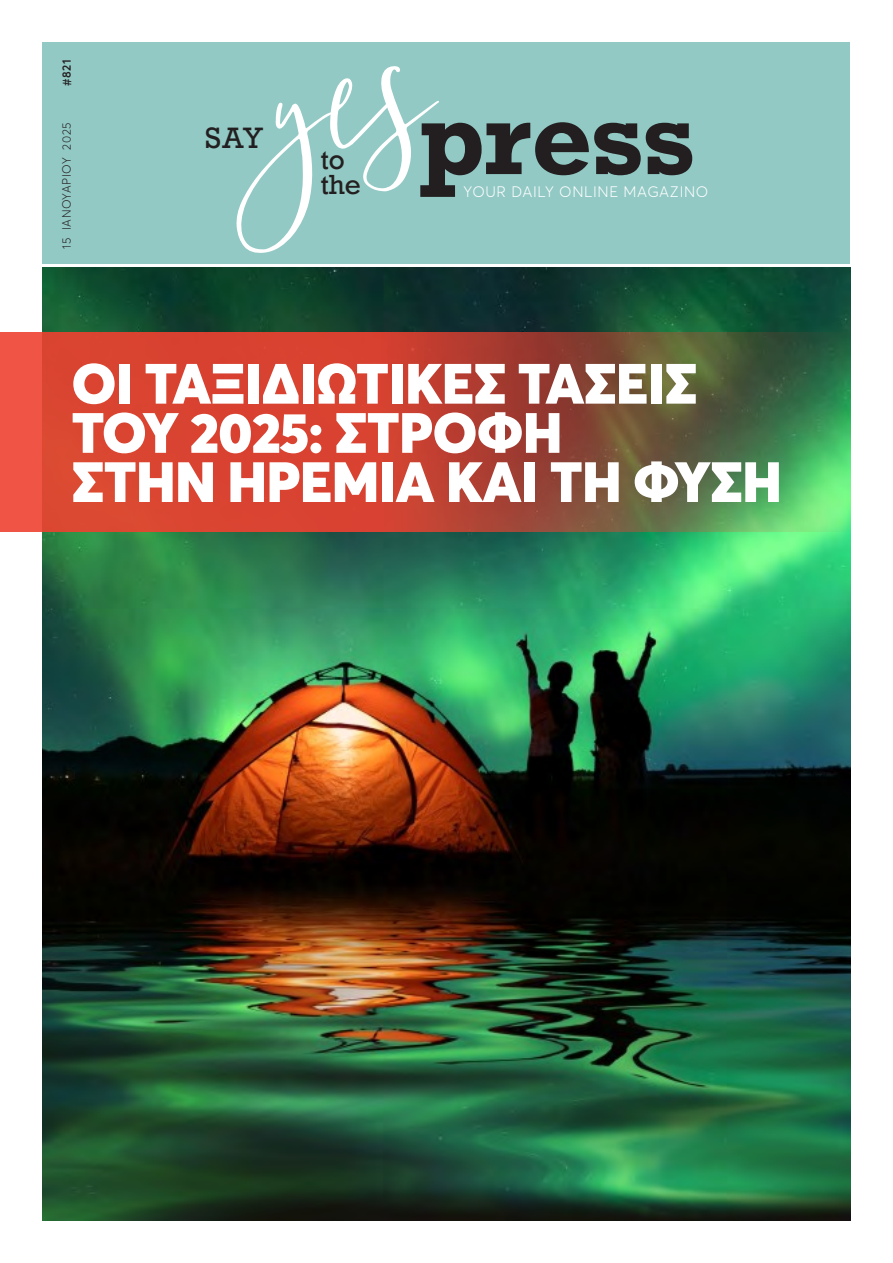
<style>
.page{position:relative;width:893px;height:1263px;background:#fff}
.page>*{position:absolute;margin:0;border:0;box-sizing:border-box;transform-origin:0 0}
.t1{font:700 98.7px "Rockwell";letter-spacing:-.005em;color:#231f20}
.t2{font:900 55.95px/49.2px "Averta";letter-spacing:-.005em;color:#fff}
.t3{font:27.75px "Rockwell";color:#231f20}
.t4{font:25.95px/25.3px "Rockwell";color:#231f20}
.t5{font:300 15px "Averta";letter-spacing:.045em;color:#fff}
.t6{font:300 12px "Averta";letter-spacing:.055em;color:#231f20;scale:.96 1}
.t7{font:600 12px "Averta";color:#231f20;scale:.96 1}
</style>
<div class="page">
<div style="left:43px;top:43px;width:807px;height:221px;background:#92c9c4"></div>
<img style="left:43px;top:268px;width:807px;height:952px">
<svg style="left:0;top:332px;width:850px;height:199px;background:#a75239"></svg>
<svg style="left:236px;top:66px;width:203px;height:187px"></svg>
<p class="t7" style="left:59px;top:86px;width:29px;rotate:-90deg">#821</p>
<p class="t6" style="left:59px;top:249px;width:133px;rotate:-90deg">15 ΙΑΝΟΥΑΡΙΟΥ 2025</p>
<p class="t3" style="left:205px;top:120px;width:60px">SAY</p>
<p class="t4" style="left:321px;top:147px;width:42px">to the</p>
<h1 class="t1" style="left:419px;top:74px;width:277px">press</h1>
<p class="t5" style="left:464px;top:182px;width:246px">YOUR DAILY ONLINE MAGAZINO</p>
<p class="t2" style="left:72px;top:358px;width:706px">OΙ ΤΑΞΙΔΙΩΤΙΚΈΣ ΤΆΣΕΙΣ<br>ΤΟΥ 2025: ΣΤΡΟΦΉ<br>ΣΤΗΝ ΗΡΕΜΊΑ ΚΑΙ ΤΗ ΦΎΣΗ</p>
</div>
